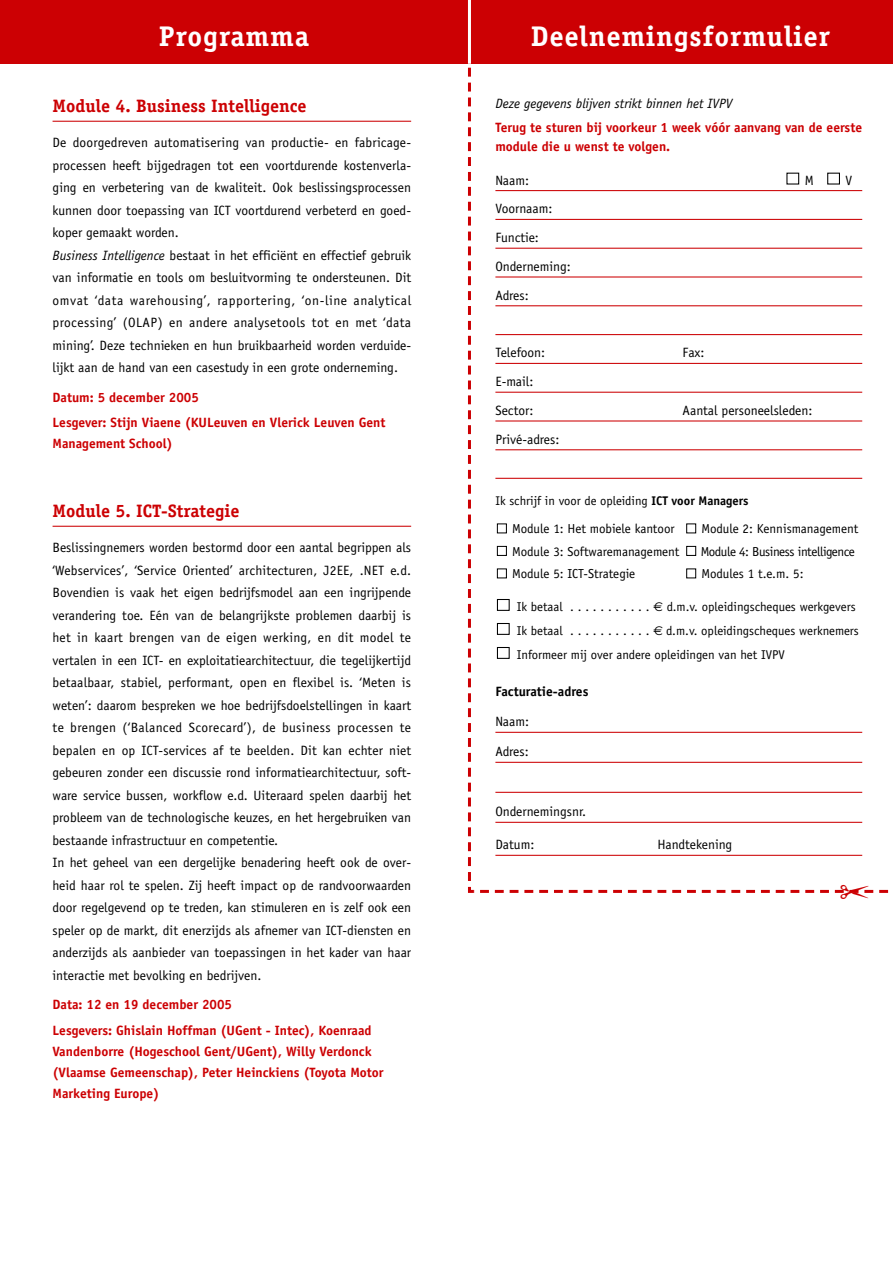
<style>
.page{position:relative;width:893px;height:1263px;background:#fff}
.page>*{position:absolute;margin:0;border:0;box-sizing:border-box;transform-origin:0 0}
.t1{font:700 28.5px "Officina Serif";letter-spacing:.03em;color:#fff}
.t2{font:700 18px "Officina Serif";color:#cc0003}
.t3{font:13.5px/22.5px "Officina Sans";color:#000}
.t4{font:700 13.5px/25.2px "Officina Sans";color:#cc0003}
.t5{font:italic 13.5px "Officina Sans";color:#000}
.t6{font:700 13.5px "Officina Sans";color:#000}
.t7{font:13.05px "Officina Sans";color:#000}
.t8{font:13.05px "Officina Sans";letter-spacing:-.02em;color:#000}
.t9{font:12.75px/24px "Officina Sans";color:#000}
.t10{font:12.6px "Officina Sans";color:#000}
.s1{font-style:italic}
.s2{font-weight:700}
.s3{font-family:"Euro Sans"}
</style>
<div class="page">
<hr style="left:53px;top:121px;width:358px;height:1px;background:#cc0003">
<hr style="left:53px;top:526px;width:358px;height:1px;background:#cc0003">
<div style="left:0;top:0;width:468px;height:64px;background:#cc0003"></div>
<div style="left:468px;top:0;width:424px;height:64px;background:#cc0003"></div>
<hr style="left:468px;top:0;width:3px;height:64px;background:#fff">
<svg style="left:468px;top:63px;width:421px;height:830px"></svg>
<h1 class="t1" style="left:159px;top:26px;width:151px">Programma</h1>
<h1 class="t1" style="left:531px;top:26px;width:300px">Deelnemingsformulier</h1>
<h2 class="t2" style="left:53px;top:99px;width:255px">Module 4. Business Intelligence</h2>
<p class="t3" style="left:53px;top:133px;width:360px">De doorgedreven automatisering van productie- en fabricage&shy;processen heeft bijgedragen tot een voortdurende kostenverla&shy;ging en verbetering van de kwaliteit. Ook beslissingsprocessen kunnen door toepassing van ICT voortdurend verbeterd en goed&shy;koper gemaakt worden.<br><span class="s1">Business Intelligence</span> bestaat in het efficiënt en effectief gebruik van informatie en tools om besluitvorming te ondersteunen. Dit omvat ‘data warehousing’, rapportering, ‘on-line analytical processing’ (OLAP) en andere analysetools tot en met ‘data mining’. Deze technieken en hun bruikbaarheid worden verduide&shy;lijkt aan de hand van een casestudy in een grote onderneming.</p>
<p class="t4" style="left:53px;top:386px;width:334px">Datum: 5 december 2005<br>Lesgever: Stijn Viaene (KULeuven en Vlerick Leuven Gent</p>
<p class="t4" style="left:53px;top:432px;width:122px">Management School)</p>
<h2 class="t2" style="left:53px;top:504px;width:188px">Module 5. ICT-Strategie</h2>
<p class="t3" style="left:53px;top:538px;width:360px">Beslissingnemers worden bestormd door een aantal begrippen als ‘Webservices’, ‘Service Oriented’ architecturen, J2EE, .NET e.d.<br>Bovendien is vaak het eigen bedrijfsmodel aan een ingrijpende verandering toe. Eén van de belangrijkste problemen daarbij is het in kaart brengen van de eigen werking, en dit model te vertalen in een ICT- en exploitatiearchitectuur, die tegelijkertijd betaalbaar, stabiel, performant, open en flexibel is. ‘Meten is weten’: daarom bespreken we hoe bedrijfsdoelstellingen in kaart te brengen (‘Balanced Scorecard’), de business processen te bepalen en op ICT-services af te beelden. Dit kan echter niet gebeuren zonder een discussie rond informatiearchitectuur, soft&shy;ware service bussen, workflow e.d. Uiteraard spelen daarbij het probleem van de technologische keuzes, en het hergebruiken van bestaande infrastructuur en competentie.<br>In het geheel van een dergelijke benadering heeft ook de over&shy;heid haar rol te spelen. Zij heeft impact op de randvoorwaarden door regelgevend op te treden, kan stimuleren en is zelf ook een speler op de markt, dit enerzijds als afnemer van ICT-diensten en anderzijds als aanbieder van toepassingen in het kader van haar interactie met bevolking en bedrijven.</p>
<p class="t4" style="left:53px;top:993px;width:320px">Data: 12 en 19 december 2005<br>Lesgevers: Ghislain Hoffman (UGent - Intec), Koenraad</p>
<p class="t4" style="left:53px;top:1042px;width:332px;line-height:21px">Vandenborre (Hogeschool Gent/UGent), Willy Verdonck (Vlaamse Gemeenschap), Peter Heinckiens (Toyota Motor<br>Marketing Europe)</p>
<p class="t5" style="left:495px;top:98px;width:238px">Deze gegevens blijven strikt binnen het IVPV</p>
<p class="t4" style="left:495px;top:119px;width:368px;line-height:19.5px">Terug te sturen bij voorkeur 1 week vóór aanvang van de eerste module die u wenst te volgen.</p>
<p class="t3" style="left:495px;top:170px;width:35px">Naam:</p>
<p class="t3" style="left:804px;top:170px;width:11px">M</p>
<p class="t3" style="left:845px;top:170px;width:8px">V</p>
<p class="t3" style="left:495px;top:195px;width:77px;line-height:28.8px">Voornaam:<br>Functie:<br>Onderneming:<br>Adres:</p>
<p class="t3" style="left:495px;top:343px;width:51px">Telefoon:</p>
<p class="t3" style="left:682px;top:343px;width:23px">Fax:</p>
<p class="t3" style="left:495px;top:368px;width:39px;line-height:28.8px">E-mail:<br>Sector:</p>
<p class="t3" style="left:682px;top:400px;width:131px">Aantal personeelsleden:</p>
<p class="t3" style="left:495px;top:429px;width:66px">Privé-adres:</p>
<p class="t10" style="left:495px;top:495px;width:254px">Ik schrijf in voor de opleiding <span class="s2">ICT voor Managers</span></p>
<p class="t7" style="left:512px;top:524px;width:164px">Module 1: Het mobiele kantoor</p>
<p class="t7" style="left:701px;top:524px;width:158px">Module 2: Kennismanagement</p>
<p class="t7" style="left:512px;top:546px;width:169px">Module 3: Softwaremanagement</p>
<p class="t8" style="left:700px;top:546px;width:156px">Module 4: Business intelligence</p>
<p class="t7" style="left:512px;top:569px;width:125px">Module 5: ICT-Strategie</p>
<p class="t7" style="left:701px;top:569px;width:103px">Modules 1 t.e.m. 5:</p>
<p class="t9" style="left:516px;top:596px;width:344px">Ik betaal . . . . . . . . . . . <span class="s3">€</span> d.m.v. opleidingscheques werkgevers<br>Ik betaal . . . . . . . . . . . <span class="s3">€</span> d.m.v. opleidingscheques werknemers<br>Informeer mij over andere opleidingen van het IVPV</p>
<p class="t6" style="left:495px;top:686px;width:94px">Facturatie-adres</p>
<p class="t3" style="left:495px;top:712px;width:35px">Naam:</p>
<p class="t3" style="left:495px;top:742px;width:35px">Adres:</p>
<p class="t3" style="left:495px;top:802px;width:92px">Ondernemingsnr.</p>
<p class="t3" style="left:495px;top:835px;width:40px">Datum:</p>
<p class="t3" style="left:657px;top:835px;width:76px">Handtekening</p>
</div>
